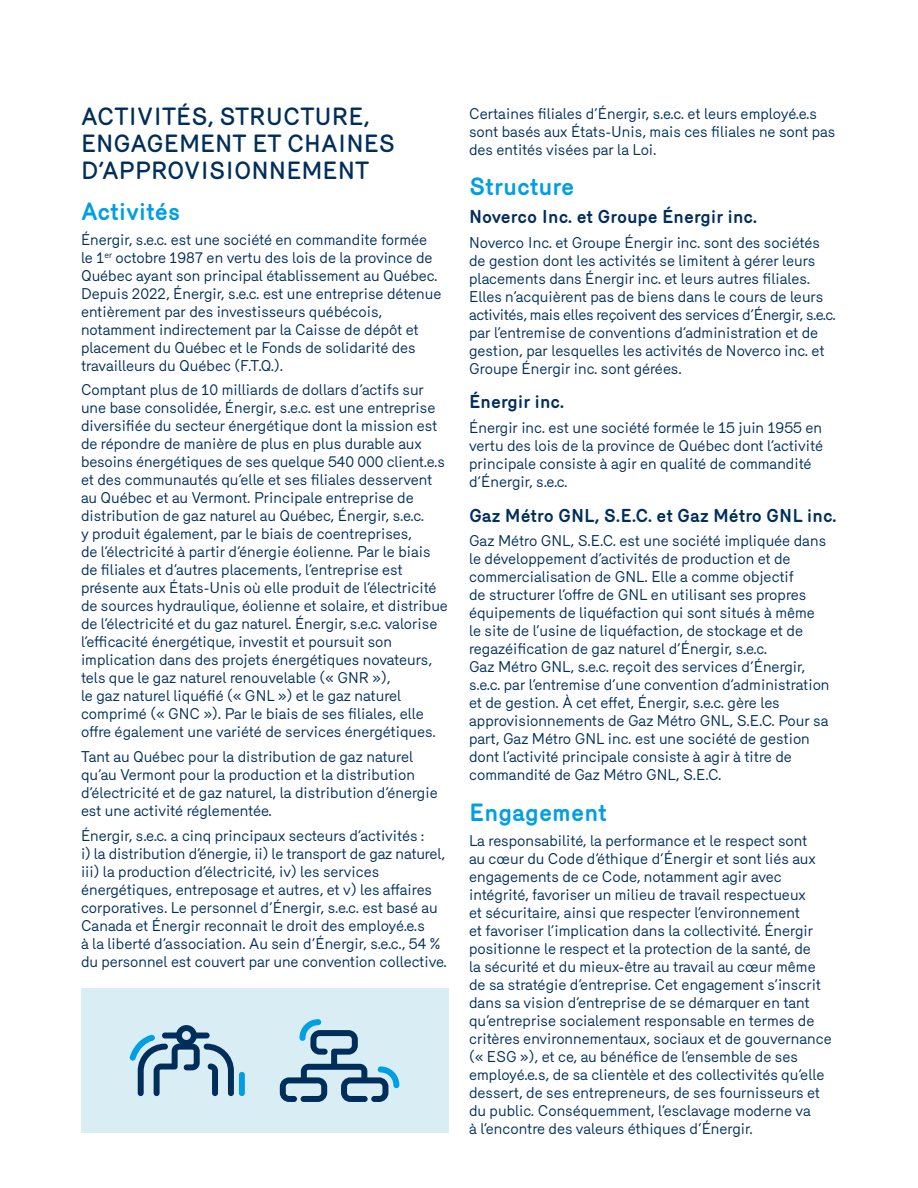
<style>
.page{position:relative;width:918px;height:1188px;background:#fff}
.page>*{position:absolute;margin:0;border:0;box-sizing:border-box;transform-origin:0 0}
.t1{font:500 24px/27px "Merkury";color:#002e5a}
.t2{font:700 24px "Merkury";color:#009fe3}
.t3{font:700 18px "Merkury";color:#002e5a}
.t4{font:15px/18px "Merkury";color:#002e5a}
</style>
<div class="page">
<div style="left:81px;top:988px;width:367px;height:145px;background:#d9eef4"></div>
<svg style="left:280px;top:1019px;width:119px;height:83px"></svg>
<svg style="left:129px;top:1025px;width:105px;height:71px"></svg>
<div style="left:239px;top:1072px;width:6px;height:24px;background:#009fe3;border-radius:3px"></div>
<h1 class="t1" style="left:81px;top:101px;width:316px">ACTIVITÉS, STRUCTURE,<br>ENGAGEMENT ET CHAINES<br>D’APPROVISIONNEMENT</h1>
<h1 class="t2" style="left:81px;top:194px;width:101px">Activités</h1>
<p class="t4" style="left:81px;top:229px;width:362px">Énergir, s.e.c. est une société en commandite formée le 1<sup>er</sup> octobre 1987 en vertu des lois de la province de Québec ayant son principal établissement au Québec.<br>Depuis 2022, Énergir, s.e.c. est une entreprise détenue entièrement par des investisseurs québécois, notamment indirectement par la Caisse de dépôt et placement du Québec et le Fonds de solidarité des travailleurs du Québec (F.T.Q.).</p>
<p class="t4" style="left:81px;top:380px;width:369px">Comptant plus de 10 milliards de dollars d’actifs sur une base consolidée, Énergir, s.e.c. est une entreprise diversifiée du secteur énergétique dont la mission est de répondre de manière de plus en plus durable aux besoins énergétiques de ses quelque 540 000 client.e.s et des communautés qu’elle et ses filiales desservent au Québec et au Vermont. Principale entreprise de distribution de gaz naturel au Québec, Énergir, s.e.c.<br>y produit également, par le biais de coentreprises,<br>de l’électricité à partir d’énergie éolienne. Par le biais de filiales et d’autres placements, l’entreprise est présente aux États-Unis où elle produit de l’électricité de sources hydraulique, éolienne et solaire, et distribue de l’électricité et du gaz naturel. Énergir, s.e.c. valorise l’efficacité énergétique, investit et poursuit son implication dans des projets énergétiques novateurs, tels que le gaz naturel renouvelable (« GNR »),<br>le gaz naturel liquéfié (« GNL ») et le gaz naturel comprimé (« GNC »). Par le biais de ses filiales, elle offre également une variété de services énergétiques.</p>
<p class="t4" style="left:81px;top:747px;width:358px">Tant au Québec pour la distribution de gaz naturel qu’au Vermont pour la production et la distribution d’électricité et de gaz naturel, la distribution d’énergie est une activité réglementée.</p>
<p class="t4" style="left:81px;top:825px;width:367px">Énergir, s.e.c. a cinq principaux secteurs d’activités :<br>i) la distribution d’énergie, ii) le transport de gaz naturel, iii) la production d’électricité, iv) les services énergétiques, entreposage et autres, et v) les affaires corporatives. Le personnel d’Énergir, s.e.c. est basé au Canada et Énergir reconnait le droit des employé.e.s<br>à la liberté d’association. Au sein d’Énergir, s.e.c., 54 % du personnel est couvert par une convention collective.</p>
<p class="t4" style="left:469px;top:103px;width:368px">Certaines filiales d’Énergir, s.e.c. et leurs employé.e.s sont basés aux États-Unis, mais ces filiales ne sont pas des entités visées par la Loi.</p>
<h1 class="t2" style="left:469px;top:169px;width:107px">Structure</h1>
<p class="t3" style="left:469px;top:203px;width:290px">Noverco Inc. et Groupe Énergir inc.</p>
<p class="t4" style="left:469px;top:232px;width:368px">Noverco Inc. et Groupe Énergir inc. sont des sociétés de gestion dont les activités se limitent à gérer leurs placements dans Énergir inc. et leurs autres filiales.<br>Elles n’acquièrent pas de biens dans le cours de leurs activités, mais elles reçoivent des services d’Énergir, s.e.c. par l’entremise de conventions d’administration et de gestion, par lesquelles les activités de Noverco inc. et Groupe Énergir inc. sont gérées.</p>
<p class="t3" style="left:469px;top:389px;width:97px">Énergir inc.</p>
<p class="t4" style="left:469px;top:417px;width:355px">Énergir inc. est une société formée le 15 juin 1955 en vertu des lois de la province de Québec dont l’activité principale consiste à agir en qualité de commandité d’Énergir, s.e.c.</p>
<p class="t3" style="left:469px;top:502px;width:369px">Gaz Métro GNL, S.E.C. et Gaz Métro GNL inc.</p>
<p class="t4" style="left:469px;top:531px;width:362px">Gaz Métro GNL, S.E.C. est une société impliquée dans le développement d’activités de production et de commercialisation de GNL. Elle a comme objectif<br>de structurer l’offre de GNL en utilisant ses propres équipements de liquéfaction qui sont situés à même le site de l’usine de liquéfaction, de stockage et de regazéification de gaz naturel d’Énergir, s.e.c.<br>Gaz Métro GNL, s.e.c. reçoit des services d’Énergir, s.e.c. par l’entremise d’une convention d’administration et de gestion. À cet effet, Énergir, s.e.c. gère les approvisionnements de Gaz Métro GNL, S.E.C. Pour sa part, Gaz Métro GNL inc. est une société de gestion dont l’activité principale consiste à agir à titre de commandité de Gaz Métro GNL, S.E.C.</p>
<h1 class="t2" style="left:469px;top:795px;width:139px">Engagement</h1>
<p class="t4" style="left:469px;top:830px;width:364px">La responsabilité, la performance et le respect sont<br>au cœur du Code d’éthique d’Énergir et sont liés aux engagements de ce Code, notamment agir avec intégrité, favoriser un milieu de travail respectueux<br>et sécuritaire, ainsi que respecter l’environnement<br>et favoriser l’implication dans la collectivité. Énergir positionne le respect et la protection de la santé, de<br>la sécurité et du mieux-être au travail au cœur même de sa stratégie d’entreprise. Cet engagement s’inscrit dans sa vision d’entreprise de se démarquer en tant qu’entreprise socialement responsable en termes de critères environnementaux, sociaux et de gouvernance (« ESG »), et ce, au bénéfice de l’ensemble de ses employé.e.s, de sa clientèle et des collectivités qu’elle dessert, de ses entrepreneurs, de ses fournisseurs et du public. Conséquemment, l’esclavage moderne va<br>à l’encontre des valeurs éthiques d’Énergir.</p>
</div>
